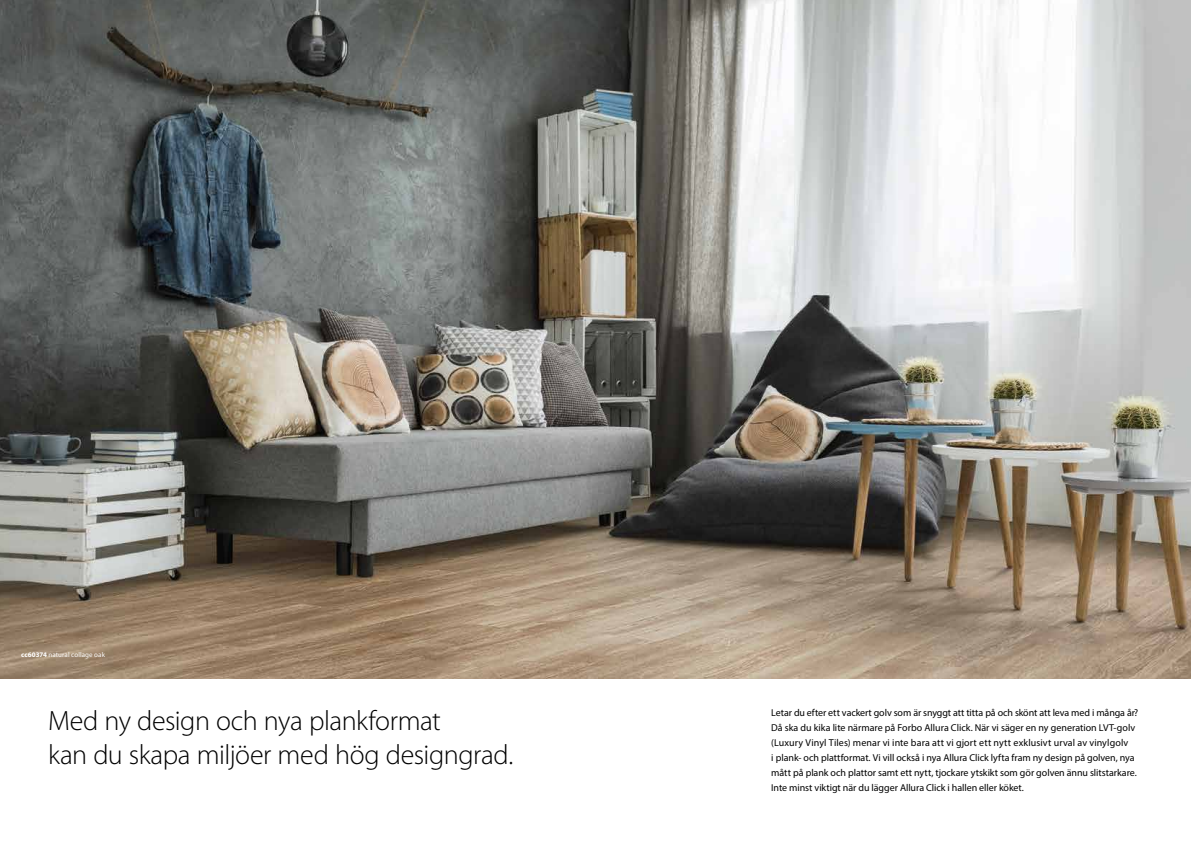
<style>
.page{position:relative;width:1191px;height:842px;background:#fff}
.page>*{position:absolute;margin:0;border:0;box-sizing:border-box;transform-origin:0 0}
.t1{font:300 28px/34px "Myriad Pro";letter-spacing:-.015em;color:#000}
.t2{font:10px/15px "Myriad Pro";letter-spacing:-.005em;color:#000}
.t3{font:7px "Myriad Pro";letter-spacing:.01em;color:#fff}
.s1{font-weight:700}
</style>
<div class="page">
<img style="left:0;top:0;width:1191px;height:678px">
<p class="t3" style="left:21px;top:651px;width:85px"><span class="s1">cc60374</span> natural collage oak</p>
<h1 class="t1" style="left:48px;top:704px;width:466px">Med ny design och nya plankformat<br>kan du skapa miljöer med hög designgrad.</h1>
<p class="t2" style="left:771px;top:705px;width:368px">Letar du efter ett vackert golv som är snyggt att titta på och skönt att leva med i många år?<br>Då ska du kika lite närmare på Forbo Allura Click. När vi säger en ny generation LVT-golv (Luxury Vinyl Tiles) menar vi inte bara att vi gjort ett nytt exklusivt urval av vinylgolv<br>i plank- och plattformat. Vi vill också i nya Allura Click lyfta fram ny design på golven, nya mått på plank och plattor samt ett nytt, tjockare ytskikt som gör golven ännu slitstarkare.<br>Inte minst viktigt när du lägger Allura Click i hallen eller köket.</p>
</div>
